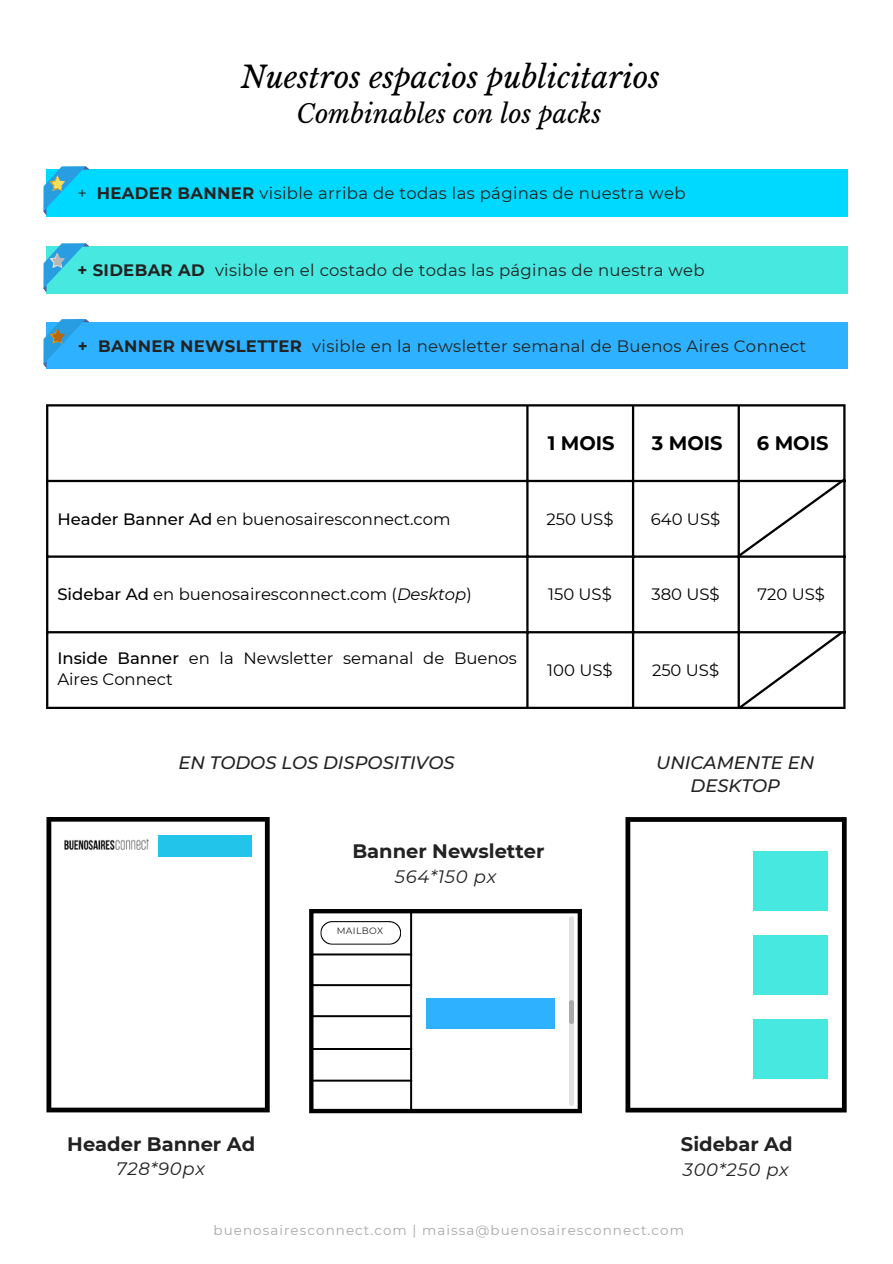
<style>
.page{position:relative;width:893px;height:1264px;background:#fff}
.page>*{position:absolute;margin:0;border:0;box-sizing:border-box;transform-origin:0 0}
.t1{font:italic 30px "Libre Baskerville";color:#000}
.t2{font:italic 25.5px "Libre Baskerville";color:#000}
.t3{font:700 19.5px "Montserrat";color:#222}
.t4{font:700 19.5px "Montserrat";color:#000}
.t5{font:italic 500 18px/23.5px "Montserrat";color:#222;text-align:center}
.t6{font:italic 18px "Montserrat";letter-spacing:.04em;color:#222}
.t7{font:16.5px "Montserrat";letter-spacing:.02em;color:#222}
.t8{font:16.5px/21.3px "Montserrat";color:#000}
.t9{font:13.5px "Montserrat";letter-spacing:.08em;color:#a8a8a8}
.t10{font:9.15px "Montserrat";letter-spacing:.04em;color:#222}
.s1{font-weight:700}
.s2{font-weight:500}
.s3{font-style:italic}
</style>
<div class="page">
<svg style="left:736px;top:476px;width:110px;height:82px"></svg>
<svg style="left:736px;top:629px;width:107px;height:77px"></svg>
<hr style="left:46px;top:406px;width:2px;height:300px;background:#000">
<hr style="left:526px;top:406px;width:2px;height:300px;background:#000">
<hr style="left:632px;top:406px;width:2px;height:300px;background:#000">
<hr style="left:737px;top:406px;width:2px;height:300px;background:#000">
<hr style="left:843px;top:406px;width:2px;height:300px;background:#000">
<hr style="left:46px;top:404px;width:799px;height:2px;background:#000">
<hr style="left:46px;top:480px;width:799px;height:2px;background:#000">
<hr style="left:46px;top:555px;width:799px;height:2px;background:#000">
<hr style="left:46px;top:631px;width:799px;height:2px;background:#000">
<hr style="left:46px;top:706px;width:799px;height:3px;background:#000">
<svg style="left:46px;top:817px;width:224px;height:295px"></svg>
<svg style="left:158px;top:827px;width:93px;height:37px;fill:#22c4e9"></svg>
<img style="left:64px;top:835px;width:85px;height:17px">
<svg style="left:309px;top:909px;width:273px;height:204px"></svg>
<svg style="left:426px;top:990px;width:128px;height:46px;fill:#2eb2ff"></svg>
<div style="left:319px;top:919px;width:83px;height:26px;border:2px solid #000;border-radius:12px"></div>
<div style="left:569px;top:916px;width:5px;height:189px;background:#e1e1e1"></div>
<div style="left:569px;top:1000px;width:5px;height:24px;background:#a8a8a8"></div>
<hr style="left:311px;top:1015px;width:101px;height:2px;background:#000">
<hr style="left:311px;top:1047px;width:101px;height:2px;background:#000">
<hr style="left:311px;top:984px;width:101px;height:2px;background:#000">
<hr style="left:311px;top:953px;width:101px;height:2px;background:#000">
<hr style="left:311px;top:1079px;width:101px;height:2px;background:#000">
<div style="left:46px;top:169px;width:802px;height:47px;background:#00d9ff"></div>
<svg style="left:43px;top:166px;width:46px;height:49px"></svg>
<div style="left:46px;top:246px;width:802px;height:47px;background:#46e8e0"></div>
<svg style="left:43px;top:243px;width:46px;height:49px"></svg>
<div style="left:46px;top:322px;width:802px;height:47px;background:#2eb2ff"></div>
<svg style="left:43px;top:319px;width:46px;height:49px"></svg>
<svg style="left:625px;top:817px;width:221px;height:295px"></svg>
<div style="left:753px;top:1011px;width:75px;height:69px;background:#46e8e0"></div>
<div style="left:753px;top:926px;width:75px;height:70px;background:#46e8e0"></div>
<div style="left:753px;top:842px;width:75px;height:70px;background:#46e8e0"></div>
<p class="t1" style="left:241px;top:59px;width:420px">Nuestros espacios publicitarios</p>
<p class="t2" style="left:296px;top:98px;width:306px">Combinables con los packs</p>
<p class="t7" style="left:77px;top:183px;width:609px">+ <span class="s1">HEADER BANNER</span> visible arriba de todas las páginas de nuestra web</p>
<p class="t7" style="left:77px;top:260px;width:628px"><span class="s1">+ SIDEBAR AD</span> visible en el costado de todas las páginas de nuestra web</p>
<p class="t7" style="left:78px;top:336px;width:729px"><span class="s1">+ BANNER NEWSLETTER</span> visible en la newsletter semanal de Buenos Aires Connect</p>
<p class="t4" style="left:547px;top:431px;width:68px">1 MOIS</p>
<p class="t4" style="left:651px;top:431px;width:72px">3 MOIS</p>
<p class="t4" style="left:756px;top:431px;width:73px">6 MOIS</p>
<p class="t8" style="left:57px;top:508px;width:394px"><span class="s2">Header Banner Ad</span> en buenosairesconnect.com</p>
<p class="t8" style="left:546px;top:508px;width:69px">250 US$</p>
<p class="t8" style="left:650px;top:508px;width:71px">640 US$</p>
<p class="t8" style="left:57px;top:583px;width:416px"><span class="s2">Sidebar Ad</span> en buenosairesconnect.com (<span class="s3">Desktop</span>)</p>
<p class="t8" style="left:548px;top:583px;width:65px">150 US$</p>
<p class="t8" style="left:651px;top:583px;width:70px">380 US$</p>
<p class="t8" style="left:757px;top:583px;width:69px">720 US$</p>
<p class="t8" style="left:57px;top:647px;width:461px"><span class="s2">Inside Banner</span> en la Newsletter semanal de Buenos<br>Aires Connect</p>
<p class="t8" style="left:547px;top:659px;width:67px">100 US$</p>
<p class="t8" style="left:652px;top:659px;width:69px">250 US$</p>
<p class="t5" style="left:178px;top:750px;width:278px">EN TODOS LOS DISPOSITIVOS</p>
<p class="t5" style="left:656px;top:750px;width:160px">UNICAMENTE EN<br>DESKTOP</p>
<p class="t3" style="left:352px;top:838px;width:194px">Banner Newsletter</p>
<p class="t3" style="left:67px;top:1132px;width:189px">Header Banner Ad</p>
<p class="t6" style="left:116px;top:1157px;width:90px">728*90px</p>
<p class="t6" style="left:395px;top:865px;width:103px">564*150 px</p>
<p class="t10" style="left:337px;top:925px;width:48px">MAILBOX</p>
<p class="t3" style="left:681px;top:1132px;width:113px">Sidebar Ad</p>
<p class="t6" style="left:682px;top:1158px;width:107px">300*250 px</p>
<p class="t9" style="left:213px;top:1221px;width:472px">buenosairesconnect.com | maissa@buenosairesconnect.com</p>
</div>
